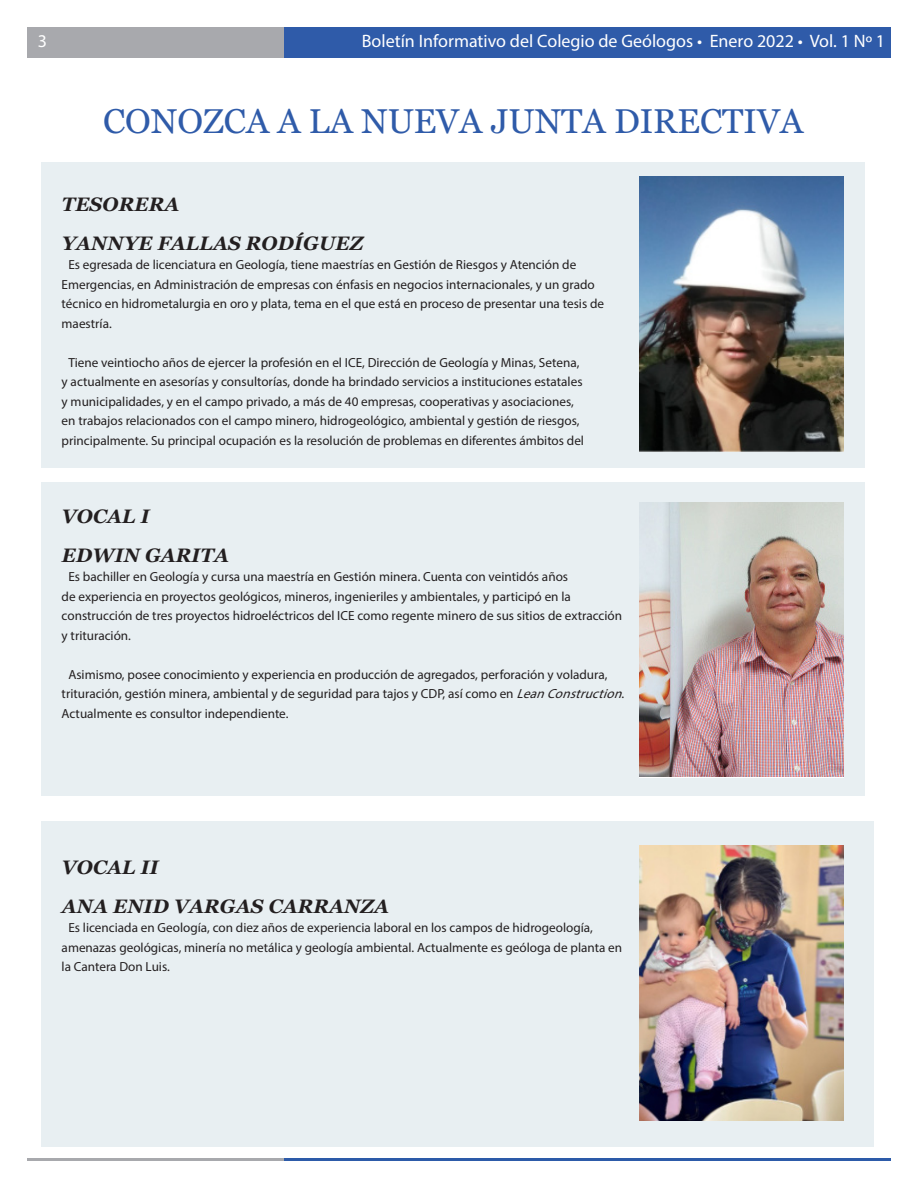
<style>
.page{position:relative;width:918px;height:1188px;background:#fff}
.page>*{position:absolute;margin:0;border:0;box-sizing:border-box;transform-origin:0 0}
.Title_Medium{font:34.5px "Georgia";color:#2f5ba9}
.Sidebar_Article_titl{font:italic 700 19.5px "Georgia";letter-spacing:.01em;color:#231f20}
.t1{font:18px "Myriad Pro";color:#fff}
.Normal_body_text_ita{font:13.2px/19.5px "Myriad Pro";color:#231f20}
.s1{font-style:italic}
</style>
<div class="page">
<div style="left:284px;top:27px;width:607px;height:30px;background:#2f5ba9"></div>
<div style="left:27px;top:27px;width:257px;height:30px;background:#a8a9ad"></div>
<hr style="left:284px;top:1158px;width:607px;height:3px;background:#2d5ba9">
<hr style="left:27px;top:1158px;width:257px;height:3px;background:#a8a9ad">
<div style="left:41px;top:162px;width:824px;height:306px;background:#e8eff2"></div>
<div style="left:41px;top:483px;width:824px;height:313px;background:#e8eff2"></div>
<div style="left:41px;top:821px;width:833px;height:326px;background:#e8eff2"></div>
<img style="left:639px;top:176px;width:205px;height:275px">
<img style="left:639px;top:502px;width:205px;height:274px">
<img style="left:639px;top:845px;width:205px;height:275px">
<h3 class="t1" style="left:38px;top:30px;width:11px">3</h3>
<h3 class="t1" style="left:362px;top:30px;width:525px">Boletín Informativo del Colegio de Geólogos • Enero 2022 • Vol. 1 Nº 1</h3>
<p class="Title_Medium" style="left:103px;top:100px;width:702px">CONOZCA A LA NUEVA JUNTA DIRECTIVA</p>
<p class="Sidebar_Article_titl" style="left:62px;top:191px;width:119px">TESORERA</p>
<p class="Sidebar_Article_titl" style="left:62px;top:230px;width:303px">YANNYE FALLAS RODÍGUEZ</p>
<p class="Normal_body_text_ita" style="left:62px;top:255px;width:544px;text-indent:7px">Es egresada de licenciatura en Geología, tiene maestrías en Gestión de Riesgos y Atención de Emergencias, en Administración de empresas con énfasis en negocios internacionales, y un grado técnico en hidrometalurgia en oro y plata, tema en el que está en proceso de presentar una tesis de maestría.</p>
<p class="Normal_body_text_ita" style="left:62px;top:352px;width:524px;text-indent:7px">Tiene veintiocho años de ejercer la profesión en el ICE, Dirección de Geología y Minas, Setena, y actualmente en asesorías y consultorías, donde ha brindado servicios a instituciones estatales y municipalidades, y en el campo privado, a más de 40 empresas, cooperativas y asociaciones, en trabajos relacionados con el campo minero, hidrogeológico, ambiental y gestión de riesgos, principalmente. Su principal ocupación es la resolución de problemas en diferentes ámbitos del</p>
<p class="Sidebar_Article_titl" style="left:62px;top:503px;width:89px">VOCAL I</p>
<p class="Sidebar_Article_titl" style="left:62px;top:542px;width:169px">EDWIN GARITA</p>
<p class="Normal_body_text_ita" style="left:62px;top:567px;width:562px;text-indent:7px">Es bachiller en Geología y cursa una maestría en Gestión minera. Cuenta con veintidós años<br>de experiencia en proyectos geológicos, mineros, ingenieriles y ambientales, y participó en la construcción de tres proyectos hidroeléctricos del ICE como regente minero de sus sitios de extracción y trituración.</p>
<p class="Normal_body_text_ita" style="left:62px;top:664px;width:567px;text-indent:7px">Asimismo, posee conocimiento y experiencia en producción de agregados, perforación y voladura, trituración, gestión minera, ambiental y de seguridad para tajos y CDP, así como en <span class="s1">LeanConstruction</span>.<br>Actualmente es consultor independiente.</p>
<p class="Sidebar_Article_titl" style="left:62px;top:854px;width:98px">VOCAL II</p>
<p class="Sidebar_Article_titl" style="left:62px;top:893px;width:329px">ANA ENID VARGAS CARRANZA</p>
<p class="Normal_body_text_ita" style="left:62px;top:918px;width:562px;text-indent:7px">Es licenciada en Geología, con diez años de experiencia laboral en los campos de hidrogeología, amenazas geológicas, minería no metálica y geología ambiental. Actualmente es geóloga de planta en la Cantera Don Luis.</p>
</div>
